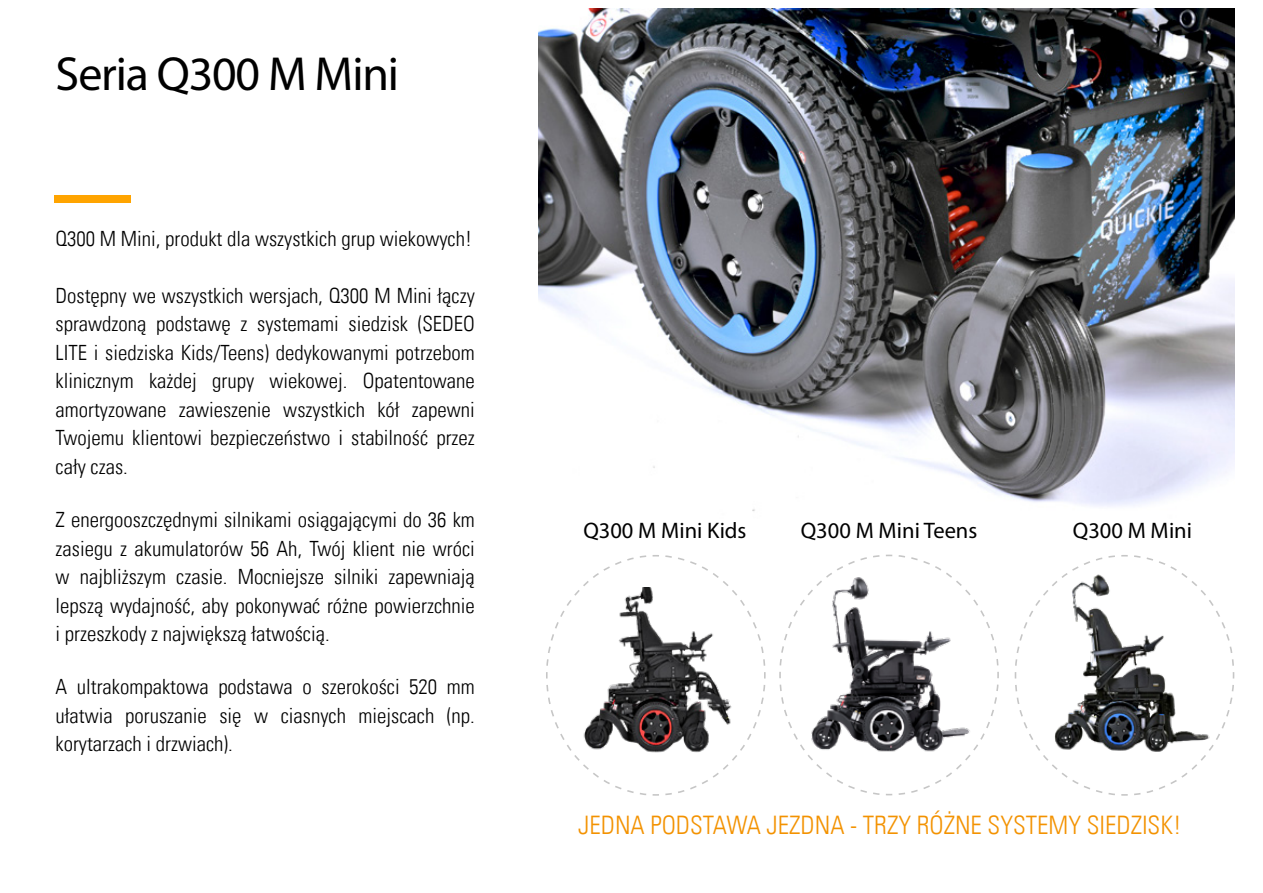
<style>
.page{position:relative;width:1263px;height:893px;background:#fff}
.page>*{position:absolute;margin:0;border:0;box-sizing:border-box;transform-origin:0 0}
.t1{font:48px "Myriad Pro";letter-spacing:-.025em;color:#000}
.t2{font:25.5px "Univers Com 47 Light Cond";color:#f39200}
.t3{font:22.5px "Myriad Pro";color:#000}
.t4{font:21px/28.5px "Univers Com 47 Light Cond";color:#000;text-align:justify}
</style>
<div class="page">
<div style="left:54px;top:196px;width:77px;height:7px;background:#ffa400"></div>
<img style="left:538px;top:9px;width:696px;height:502px">
<svg style="left:1014px;top:555px;width:221px;height:241px"></svg>
<svg style="left:816px;top:554px;width:183px;height:242px"></svg>
<svg style="left:546px;top:555px;width:220px;height:241px"></svg>
<img style="left:572px;top:588px;width:182px;height:183px">
<img style="left:779px;top:576px;width:212px;height:185px">
<h1 class="t1" style="left:56px;top:45px;width:345px">Seria Q300 M Mini</h1>
<p class="t4" style="left:56px;top:224px;width:418px">Q300 M Mini, produkt dla wszystkich grup wiekowych!</p>
<p class="t4" style="left:56px;top:281px;width:421px">Dostępny we wszystkich wersjach, Q300 M Mini łączy sprawdzoną podstawę z systemami siedzisk (SEDEO LITE i siedziska Kids/Teens) dedykowanymi potrzebom klinicznym każdej grupy wiekowej. Opatentowane amortyzowane zawieszenie wszystkich kół zapewni Twojemu klientowi bezpieczeństwo i stabilność przez cały czas.</p>
<p class="t4" style="left:56px;top:505px;width:421px">Z energooszczędnymi silnikami osiągającymi do 36 km zasiegu z akumulatorów 56 Ah, Twój klient nie wróci w najbliższym czasie. Mocniejsze silniki zapewniają lepszą wydajność, aby pokonywać różne powierzchnie i przeszkody z największą łatwością.</p>
<p class="t4" style="left:56px;top:673px;width:421px">A ultrakompaktowa podstawa o szerokości 520 mm ułatwia poruszanie się w ciasnych miejscach (np. korytarzach i drzwiach).</p>
<p class="t3" style="left:583px;top:517px;width:165px">Q300 M Mini Kids</p>
<p class="t3" style="left:801px;top:517px;width:178px">Q300 M Mini Teens</p>
<p class="t3" style="left:1073px;top:517px;width:121px">Q300 M Mini</p>
<p class="t2" style="left:578px;top:810px;width:605px">JEDNA PODSTAWA JEZDNA - TRZY RÓŻNE SYSTEMY SIEDZISK!</p>
</div>
